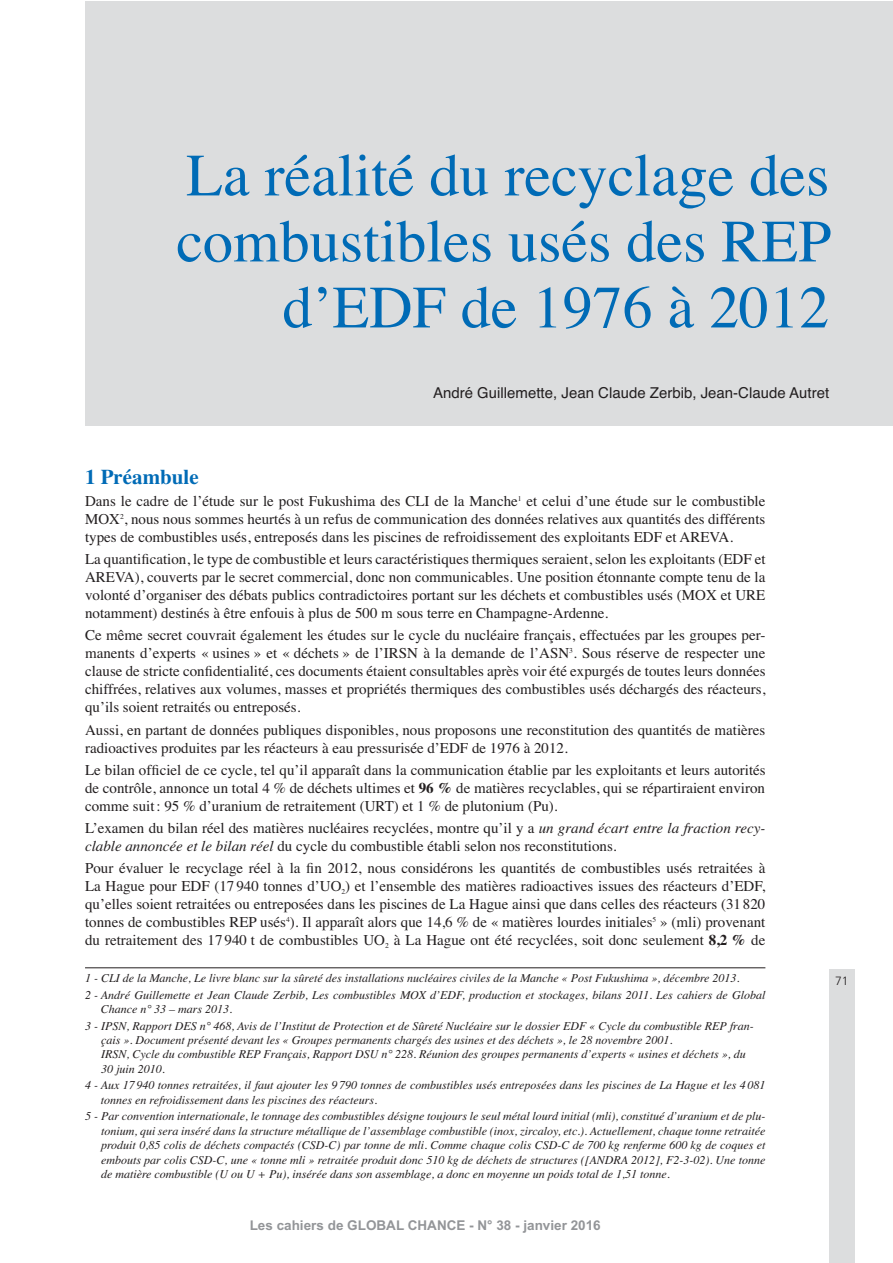
<style>
.page{position:relative;width:893px;height:1263px;background:#fff}
.page>*{position:absolute;margin:0;border:0;box-sizing:border-box;transform-origin:0 0}
.t1{font:60px/66px "Times";color:#006bb6;text-align:right}
.t2{font:700 21px "Times";color:#006bb6}
.t3{font:15px/18px "Times";color:#231f20;text-align:justify}
.t4{font:15px "Helvetica";color:#231f20}
.t5{font:700 13.5px "Arial";color:#939598}
.t6{font:italic 12px/14.4px "Times";color:#231f20}
.t7{font:300 12px "Frutiger";color:#231f20}
.s1{font-weight:700}
.s2{font-style:italic}
</style>
<div class="page">
<div style="left:829px;top:969px;width:26px;height:294px;background:#dcddde"></div>
<div style="left:85px;top:1px;width:807px;height:424px;background:#dcddde"></div>
<hr style="left:85px;top:967px;width:680px;height:1px;background:#231f20">
<h1 class="t1" style="left:176px;top:137px;width:657px">La réalité du recyclage des combustibles usés des REP d’EDF de 1976 à 2012</h1>
<p class="t4" style="left:433px;top:381px;width:398px">André Guillemette, Jean Claude Zerbib, Jean-Claude Autret</p>
<h2 class="t2" style="left:85px;top:456px;width:115px">1 Préambule</h2>
<p class="t3" style="left:85px;top:490px;width:682px">Dans le cadre de l’étude sur le post Fukushima des CLI de la Manche<sup>1</sup> et celui d’une étude sur le combustible MOX<sup>2</sup>, nous nous sommes heurtés à un refus de communication des données relatives aux quantités des différents types de combustibles usés, entreposés dans les piscines de refroidissement des exploitants EDF et AREVA.</p>
<p class="t3" style="left:85px;top:549px;width:682px">La quantification, le type de combustible et leurs caractéristiques thermiques seraient, selon les exploitants (EDF et AREVA), couverts par le secret commercial, donc non communicables. Une position étonnante compte tenu de la volonté d’organiser des débats publics contradictoires portant sur les déchets et combustibles usés (MOX et URE notamment) destinés à être enfouis à plus de 500 m sous terre en Champagne-Ardenne.</p>
<p class="t3" style="left:85px;top:625px;width:682px">Ce même secret couvrait également les études sur le cycle du nucléaire français, effectuées par les groupes per&shy;manents d’experts « usines » et « déchets » de l’IRSN à la demande de l’ASN<sup>3</sup>. Sous réserve de respecter une clause de stricte confidentialité, ces documents étaient consultables après voir été expurgés de toutes leurs données chiffrées, relatives aux volumes, masses et propriétés thermiques des combustibles usés déchargés des réacteurs, qu’ils soient retraités ou entreposés.</p>
<p class="t3" style="left:85px;top:719px;width:682px">Aussi, en partant de données publiques disponibles, nous proposons une reconstitution des quantités de matières radioactives produites par les réacteurs à eau pressurisée d’EDF de 1976 à 2012.</p>
<p class="t3" style="left:85px;top:759px;width:682px">Le bilan officiel de ce cycle, tel qu’il apparaît dans la communication établie par les exploitants et leurs autorités de contrôle, annonce un total 4 % de déchets ultimes et <span class="s1">96 %</span> de matières recyclables, qui se répartiraient environ comme suit : 95 % d’uranium de retraitement (URT) et 1 % de plutonium (Pu).</p>
<p class="t3" style="left:85px;top:818px;width:682px">L’examen du bilan réel des matières nucléaires recyclées, montre qu’il y a <span class="s2">un grand écart entre la fraction recy&shy;clable annoncée et le bilan réel</span> du cycle du combustible établi selon nos reconstitutions.</p>
<p class="t3" style="left:85px;top:858px;width:682px">Pour évaluer le recyclage réel à la fin 2012, nous considérons les quantités de combustibles usés retraitées à La Hague pour EDF (17 940 tonnes d’UO<sub>2</sub>) et l’ensemble des matières radioactives issues des réacteurs d’EDF, qu’elles soient retraitées ou entreposées dans les piscines de La Hague ainsi que dans celles des réacteurs (31 820 tonnes de combustibles REP usés<sup>4</sup>). Il apparaît alors que 14,6 % de « matières lourdes initiales<sup>5</sup> » (mli) provenant du retraitement des 17 940 t de combustibles UO<sub>2</sub> à La Hague ont été recyclées, soit donc seulement <span class="s1">8,2 %</span> de</p>
<p class="t6" style="left:85px;top:969px;width:682px;line-height:16.5px">1 - CLI de la Manche, Le livre blanc sur la sûreté des installations nucléaires civiles de la Manche « Post Fukushima », décembre 2013.<br>2 - André Guillemette et Jean Claude Zerbib, Les combustibles MOX d’EDF, production et stockages, bilans 2011. Les cahiers de Global</p>
<p class="t6" style="left:85px;top:1000px;width:670px;line-height:16.5px;text-indent:16px">Chance n° 33 – mars 2013.<br>3 - IPSN, Rapport DES n° 468, Avis de l’Institut de Protection et de Sûreté Nucléaire sur le dossier EDF « Cycle du combustible REP fran-</p>
<p class="t6" style="left:101px;top:1032px;width:646px">çais ». Document présenté devant les « Groupes permanents chargés des usines et des déchets », le 28 novembre 2001.<br>IRSN, Cycle du combustible REP Français, Rapport DSU n° 228. Réunion des groupes permanents d’experts « usines et déchets », du<br>30 juin 2010.</p>
<p class="t6" style="left:101px;top:1077px;width:666px;text-indent:-16px">4 - Aux 17 940 tonnes retraitées, il faut ajouter les 9 790 tonnes de combustibles usés entreposées dans les piscines de La Hague et les 4 081 tonnes en refroidissement dans les piscines des réacteurs.</p>
<p class="t6" style="left:101px;top:1108px;width:666px;text-align:justify;text-indent:-16px">5 - Par convention internationale, le tonnage des combustibles désigne toujours le seul métal lourd initial (mli), constitué d’uranium et de plu&shy;tonium, qui sera inséré dans la structure métallique de l’assemblage combustible (inox, zircaloy, etc.). Actuellement, chaque tonne retraitée produit 0,85 colis de déchets compactés (CSD-C) par tonne de mli. Comme chaque colis CSD-C de 700 kg renferme 600 kg de coques et embouts par colis CSD-C, une « tonne mli » retraitée produit donc 510 kg de déchets de structures ([ANDRA 2012], F2-3-02). Une tonne de matière combustible (U ou U + Pu), insérée dans son assemblage, a donc en moyenne un poids total de 1,51 tonne.</p>
<p class="t5" style="left:250px;top:1217px;width:353px">Les cahiers de GLOBAL CHANCE - N° 38 - janvier 2016</p>
<p class="t7" style="left:835px;top:974px;width:15px">71</p>
</div>
